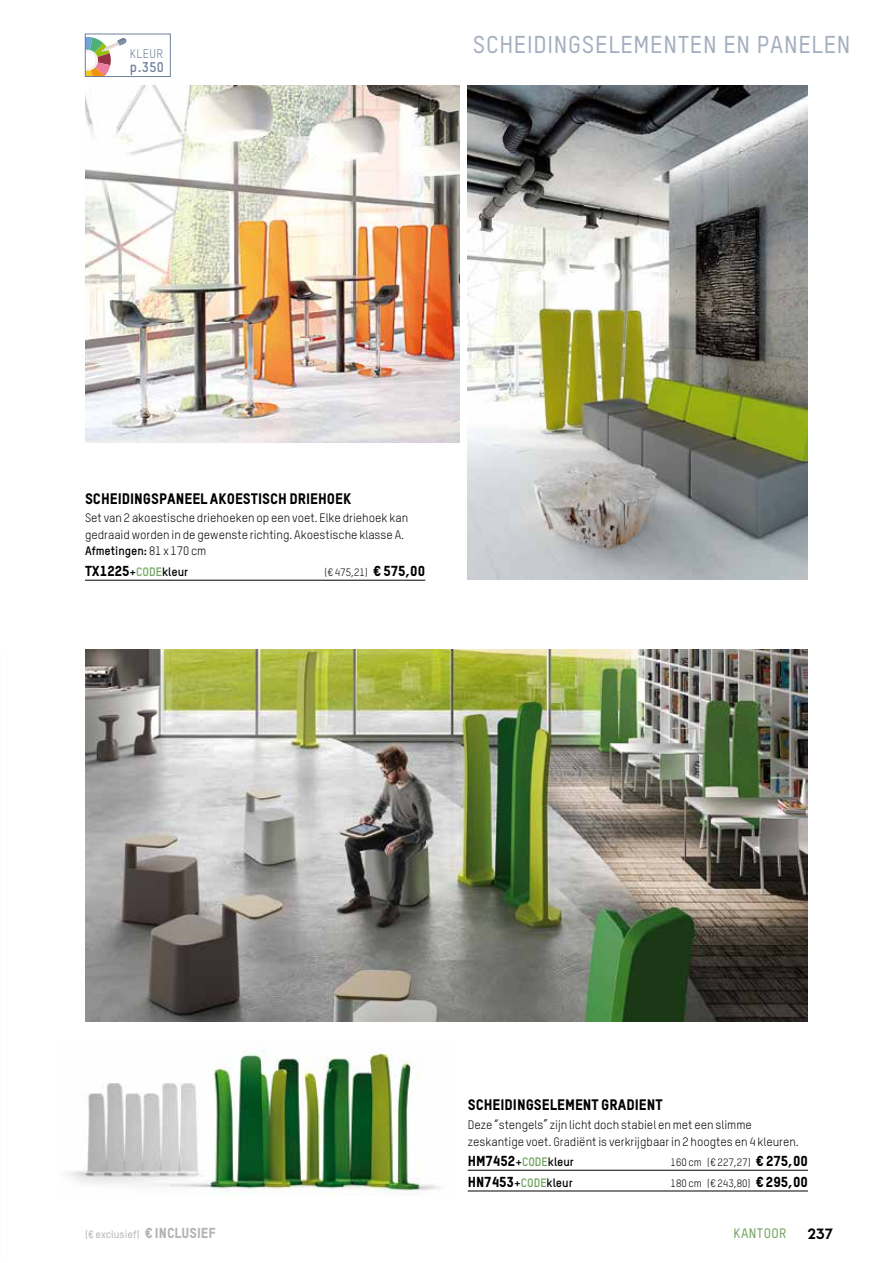
<style>
.page{position:relative;width:893px;height:1263px;background:#fff}
.page>*{position:absolute;margin:0;border:0;box-sizing:border-box;transform-origin:0 0}
.t1{font:500 24px "TSTAR";letter-spacing:.03em;color:#a4aebf}
.t2{font:15px "TSTAR Headline";color:#000}
.t3{font:15px "Chalet Tokyo";color:#000}
.t4{font:14.25px "TSTAR Headline";color:#000}
.t5{font:700 13.8px "TSTAR";color:#6d809a}
.t6{font:500 13.5px "TSTAR";letter-spacing:.03em;color:#70a35d}
.t7{font:12.3px "TSTAR";letter-spacing:.03em;color:#6d809a}
.t8{font:12px/16.5px "TSTAR";color:#000}
.t9{font:10.5px "TSTAR";color:#000}
.t10{font:500 10.5px "TSTAR";color:#b1b3b4}
.s1{font-weight:700}
.s2{font-family:"TSTAR";font-weight:700;font-size:12px}
.s3{font-family:"TSTAR";font-weight:700;font-size:12px;color:#70a35d}
.s4{font-family:"TSTAR Headline";font-size:14.25px}
.s5{font-family:"TSTAR Headline";font-weight:400;font-size:14.25px}
</style>
<div class="page">
<img style="left:85px;top:650px;width:723px;height:372px">
<hr style="left:85px;top:580px;width:340px;height:1px;background:#000">
<img style="left:85px;top:85px;width:374px;height:357px">
<img style="left:68px;top:1050px;width:372px;height:145px">
<img style="left:468px;top:85px;width:340px;height:495px">
<hr style="left:468px;top:1170px;width:340px;height:1px;background:#000">
<hr style="left:468px;top:1191px;width:340px;height:1px;background:#000">
<svg style="left:87px;top:37px;width:40px;height:38px"></svg>
<div style="left:85px;top:34px;width:86px;height:43px;border:1px solid #6d809a"></div>
<p class="t7" style="left:130px;top:46px;width:35px">KLEUR</p>
<p class="t5" style="left:130px;top:58px;width:36px">p.350</p>
<h1 class="t1" style="left:473px;top:29px;width:379px">SCHEIDINGSELEMENTEN EN PANELEN</h1>
<p class="t2" style="left:85px;top:489px;width:268px">SCHEIDINGSPANEEL AKOESTISCH DRIEHOEK</p>
<p class="t8" style="left:85px;top:510px;width:325px">Set van 2 akoestische driehoeken op een voet. Elke driehoek kan gedraaid worden in de gewenste richting. Akoestische klasse A.<br><span class="s1">Afmetingen:</span> 81 x 170 cm</p>
<p class="t4" style="left:85px;top:562px;width:105px">TX1225<span class="s2">+</span><span class="s3">CODE</span><span class="s2">kleur</span></p>
<p class="t9" style="left:324px;top:566px;width:102px">(€ 475,21) <span class="s4">€ 575,00</span></p>
<p class="t2" style="left:468px;top:1096px;width:196px">SCHEIDINGSELEMENT GRADIENT</p>
<p class="t8" style="left:468px;top:1116px;width:333px">Deze “stengels” zijn licht doch stabiel en met een slimme zeskantige voet. Gradiënt is verkrijgbaar in 2 hoogtes en 4 kleuren.</p>
<p class="t4" style="left:468px;top:1152px;width:108px">HM7452<span class="s2">+</span><span class="s3">CODE</span><span class="s2">kleur</span></p>
<p class="t9" style="left:671px;top:1156px;width:139px">160 cm (€ 227,27) <span class="s4">€ 275,00</span></p>
<p class="t4" style="left:468px;top:1173px;width:106px">HN7453<span class="s2">+</span><span class="s3">CODE</span><span class="s2">kleur</span></p>
<p class="t9" style="left:670px;top:1177px;width:139px">180 cm (€ 243,80) <span class="s4">€ 295,00</span></p>
<p class="t10" style="left:85px;top:1228px;width:132px">(€ exclusief) <span class="s5">€ INCLUSIEF</span></p>
<p class="t6" style="left:733px;top:1225px;width:55px">KANTOOR</p>
<p class="t3" style="left:808px;top:1224px;width:26px">237</p>
</div>
